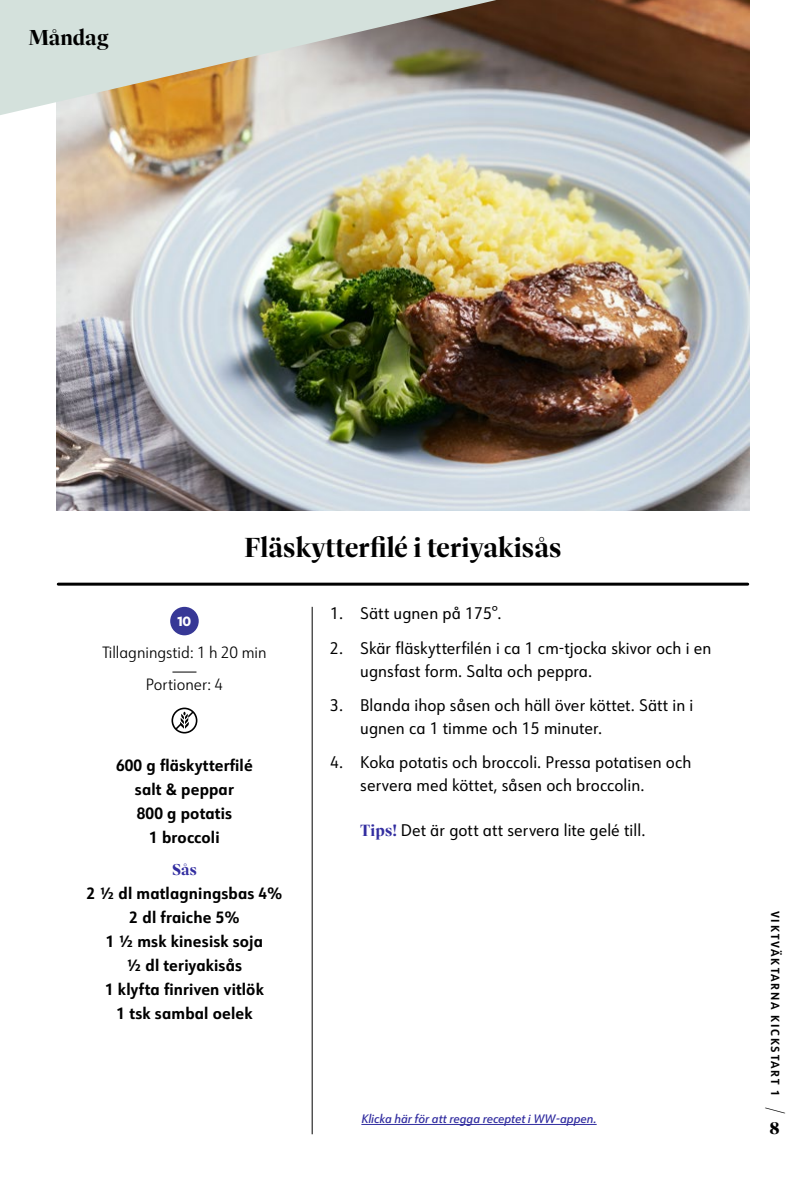
<style>
.page{position:relative;width:806px;height:1191px;background:#fff}
.page>*{position:absolute;margin:0;border:0;box-sizing:border-box;transform-origin:0 0}
.t1{font:700 28px "Dashiell Fine";letter-spacing:-.005em;color:#000}
.t2{font:700 22px "Dashiell Fine";letter-spacing:-.005em;color:#000}
.t3{font:800 18px "Dashiell Fine";color:#000}
.t4{font:16.4px/22.6px "URW Form Semi Cond";letter-spacing:.005em;color:#000}
.t5{font:700 16px/24px "URW Form Semi Cond";letter-spacing:.01em;color:#000;text-align:center}
.t6{font:300 16px/32px "URW Form Semi Cond";color:#000;text-align:center}
.t7{font:700 16px "Dashiell Fine";color:#322da0}
.t8{font:700 14px "National 2";color:#fff}
.t9{font:italic 500 12px "URW Form Semi Cond";color:#322da0}
.t10{font:700 11.6px "URW Form Semi Cond";letter-spacing:.15em;color:#000}
.s1{font-family:"Dashiell Fine";font-weight:700;color:#322da0}
.s2{font-family:"Dashiell Fine";font-weight:800;font-size:23px}
</style>
<div class="page">
<img style="left:57px;top:0;width:691px;height:510px">
<svg style="left:0;top:0;width:496px;height:115px;background:#c3c2b4"></svg>
<svg style="left:171px;top:707px;width:26px;height:26px"></svg>
<div style="left:170px;top:607px;width:29px;height:28px;background:#373896;border-radius:50%"></div>
<hr style="left:58px;top:582px;width:689px;height:3px;background:#000">
<hr style="left:311px;top:607px;width:1px;height:527px;background:#000">
<svg style="left:172px;top:671px;width:24px;height:1px"></svg>
<hr style="left:361px;top:1124px;width:235px;height:1px;background:#322da0">
<h2 class="t2" style="left:28px;top:25px;width:82px">Måndag</h2>
<h1 class="t1" style="left:244px;top:530px;width:319px">Fläskytterfilé i teriyakisås</h1>
<p class="t8" style="left:177px;top:612px;width:15px">10</p>
<p class="t4" style="left:330px;top:602px;width:173px">1. Sätt ugnen på 175°.</p>
<p class="t4" style="left:360px;top:636px;width:352px;text-indent:-30px">2. Skär fläskytterfilén i ca 1 cm-tjocka skivor och i en ugnsfast form. Salta och peppra.</p>
<p class="t4" style="left:360px;top:693px;width:334px;text-indent:-30px">3. Blanda ihop såsen och häll över köttet. Sätt in i ugnen ca 1 timme och 15 minuter.</p>
<p class="t4" style="left:360px;top:750px;width:332px;text-indent:-30px">4. Koka potatis och broccoli. Pressa potatisen och servera med köttet, såsen och broccolin.</p>
<p class="t4" style="left:360px;top:818px;width:286px"><span class="s1">Tips!</span> Det är gott att servera lite gelé till.</p>
<p class="t6" style="left:102px;top:636px;width:165px">Tillagningstid: 1 h 20 min<br>Portioner: 4</p>
<p class="t5" style="left:116px;top:753px;width:138px">600 g fläskytterfilé salt &amp; peppar<br>800 g potatis<br>1 broccoli</p>
<p class="t7" style="left:172px;top:860px;width:26px">Sås</p>
<p class="t5" style="left:87px;top:881px;width:196px">2 ½ dl matlagningsbas 4%<br>2 dl fraiche 5%<br>1 ½ msk kinesisk soja<br>½ dl teriyakisås<br>1 klyfta finriven vitlök<br>1 tsk sambal oelek</p>
<p class="t9" style="left:361px;top:1110px;width:237px">Klicka här för att regga receptet i WW-appen.</p>
<p class="t10" style="left:783px;top:910px;width:204px;rotate:90deg">VIKTVÄKTARNA KICKSTART 1 <span class="s2">/</span></p>
<p class="t3" style="left:769px;top:1117px;width:12px">8</p>
</div>
